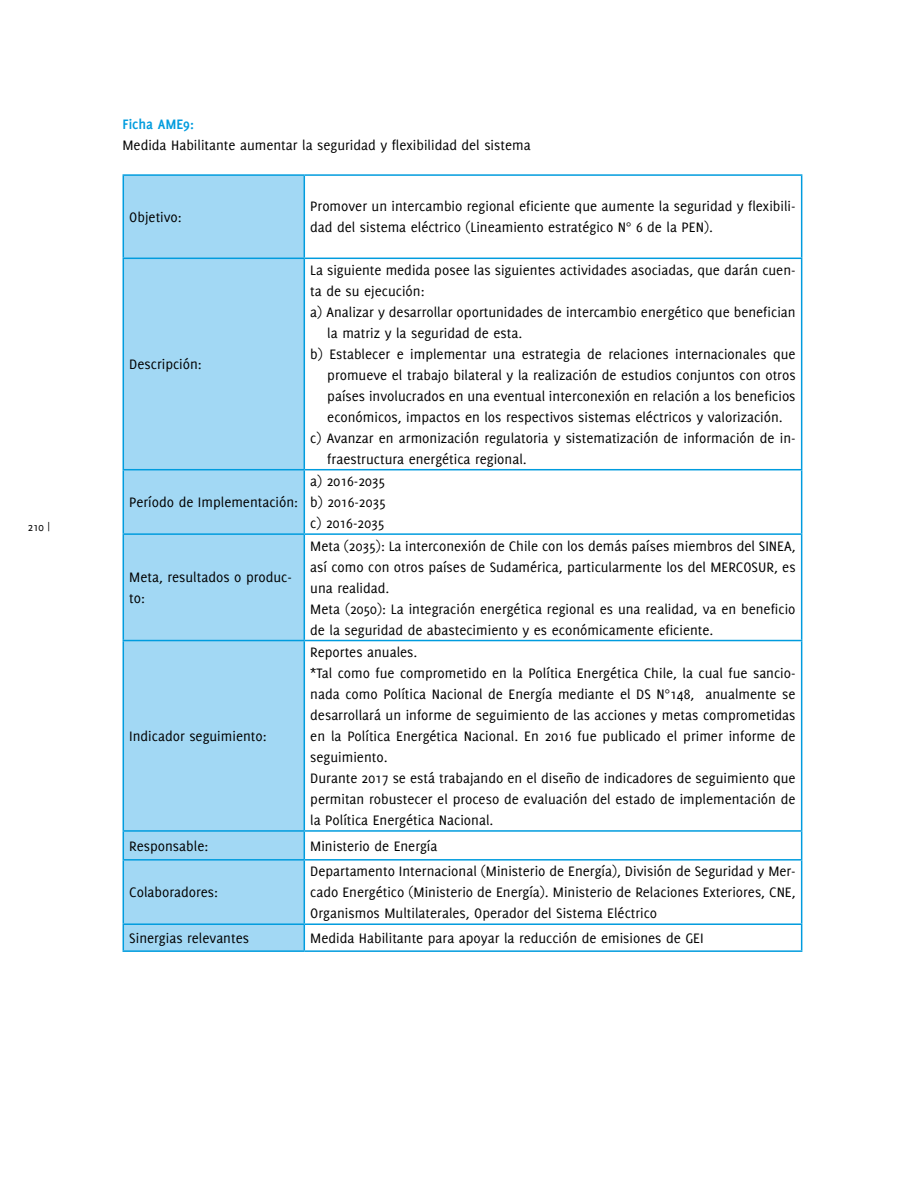
<style>
.page{position:relative;width:918px;height:1188px;background:#fff}
.page>*{position:absolute;margin:0;border:0;box-sizing:border-box;transform-origin:0 0}
.t1{font:15px/21px "Delicious";color:#000}
.t2{font:700 15px "Delicious";color:#009cde}
.t3{font:12px "Delicious";color:#000}
</style>
<div class="page">
<div style="left:124px;top:176px;width:180px;height:774px;background:#a2d8f4"></div>
<hr style="left:123px;top:174px;width:181px;height:2px;background:#009cde">
<hr style="left:123px;top:176px;width:1px;height:82px;background:#009cde">
<hr style="left:123px;top:259px;width:1px;height:210px;background:#009cde">
<hr style="left:123px;top:470px;width:1px;height:63px;background:#009cde">
<hr style="left:123px;top:535px;width:1px;height:105px;background:#009cde">
<hr style="left:123px;top:641px;width:1px;height:189px;background:#009cde">
<svg style="left:123px;top:832px;width:1px;height:27px"></svg>
<hr style="left:123px;top:861px;width:1px;height:62px;background:#009cde">
<svg style="left:123px;top:925px;width:1px;height:25px"></svg>
<hr style="left:123px;top:950px;width:181px;height:2px;background:#009cde">
<hr style="left:304px;top:174px;width:498px;height:2px;background:#009cde">
<hr style="left:304px;top:176px;width:1px;height:82px;background:#009cde">
<hr style="left:801px;top:176px;width:1px;height:82px;background:#009cde">
<hr style="left:304px;top:259px;width:1px;height:210px;background:#009cde">
<hr style="left:801px;top:259px;width:1px;height:210px;background:#009cde">
<hr style="left:304px;top:470px;width:1px;height:63px;background:#009cde">
<hr style="left:801px;top:470px;width:1px;height:63px;background:#009cde">
<hr style="left:304px;top:535px;width:1px;height:105px;background:#009cde">
<hr style="left:801px;top:535px;width:1px;height:105px;background:#009cde">
<hr style="left:304px;top:641px;width:1px;height:189px;background:#009cde">
<hr style="left:801px;top:641px;width:1px;height:189px;background:#009cde">
<svg style="left:304px;top:832px;width:1px;height:27px"></svg>
<svg style="left:801px;top:832px;width:1px;height:27px"></svg>
<hr style="left:304px;top:861px;width:1px;height:62px;background:#009cde">
<hr style="left:801px;top:861px;width:1px;height:62px;background:#009cde">
<svg style="left:304px;top:925px;width:1px;height:25px"></svg>
<svg style="left:801px;top:925px;width:1px;height:25px"></svg>
<hr style="left:304px;top:950px;width:498px;height:2px;background:#009cde">
<hr style="left:123px;top:258px;width:181px;height:1px;background:#009cde">
<hr style="left:304px;top:258px;width:498px;height:1px;background:#009cde">
<hr style="left:123px;top:469px;width:181px;height:1px;background:#009cde">
<hr style="left:304px;top:469px;width:498px;height:1px;background:#009cde">
<hr style="left:123px;top:533px;width:181px;height:2px;background:#009cde">
<hr style="left:304px;top:533px;width:498px;height:2px;background:#009cde">
<hr style="left:123px;top:640px;width:181px;height:1px;background:#009cde">
<hr style="left:304px;top:640px;width:498px;height:1px;background:#009cde">
<hr style="left:123px;top:830px;width:181px;height:2px;background:#009cde">
<hr style="left:304px;top:830px;width:498px;height:2px;background:#009cde">
<hr style="left:123px;top:859px;width:181px;height:2px;background:#009cde">
<hr style="left:304px;top:859px;width:498px;height:2px;background:#009cde">
<hr style="left:123px;top:923px;width:181px;height:2px;background:#009cde">
<hr style="left:304px;top:923px;width:498px;height:2px;background:#009cde">
<p class="t3" style="left:28px;top:521px;width:24px">210 |</p>
<p class="t2" style="left:123px;top:116px;width:73px">Ficha AME9:</p>
<p class="t1" style="left:123px;top:135px;width:410px">Medida Habilitante aumentar la seguridad y flexibilidad del sistema</p>
<p class="t1" style="left:129px;top:206px;width:54px">Objetivo:</p>
<p class="t1" style="left:310px;top:196px;width:487px">Promover un intercambio regional eficiente que aumente la seguridad y flexibili&shy;dad del sistema eléctrico (Lineamiento estratégico N° 6 de la PEN).</p>
<p class="t1" style="left:129px;top:354px;width:74px">Descripción:</p>
<p class="t1" style="left:129px;top:492px;width:170px">Período de Implementación:</p>
<p class="t1" style="left:129px;top:566px;width:164px">Meta, resultados o produc&shy;to:</p>
<p class="t1" style="left:129px;top:725px;width:139px">Indicador seguimiento:</p>
<p class="t1" style="left:310px;top:259px;width:487px">La siguiente medida posee las siguientes actividades asociadas, que darán cuen-</p>
<p class="t1" style="left:310px;top:280px;width:116px">ta de su ejecución:</p>
<p class="t1" style="left:310px;top:301px;width:487px">a) Analizar y desarrollar oportunidades de intercambio energético que benefician</p>
<p class="t1" style="left:327px;top:322px;width:197px">la matriz y la seguridad de esta.</p>
<p class="t1" style="left:310px;top:343px;width:487px">b) Establecer e implementar una estrategia de relaciones internacionales que</p>
<p class="t1" style="left:327px;top:364px;width:470px">promueve el trabajo bilateral y la realización de estudios conjuntos con otros</p>
<p class="t1" style="left:327px;top:385px;width:470px">países involucrados en una eventual interconexión en relación a los beneficios</p>
<p class="t1" style="left:327px;top:406px;width:457px">económicos, impactos en los respectivos sistemas eléctricos y valorización.</p>
<p class="t1" style="left:310px;top:427px;width:487px">c) Avanzar en armonización regulatoria y sistematización de información de in-</p>
<p class="t1" style="left:327px;top:448px;width:201px">fraestructura energética regional.</p>
<p class="t1" style="left:310px;top:471px;width:77px;text-align:justify">a) 2016-2035 b) 2016-2035 c) 2016-2035</p>
<p class="t1" style="left:310px;top:535px;width:487px">Meta (2035): La interconexión de Chile con los demás países miembros del SINEA, así como con otros países de Sudamérica, particularmente los del MERCOSUR, es una realidad.<br>Meta (2050): La integración energética regional es una realidad, va en beneficio de la seguridad de abastecimiento y es económicamente eficiente.</p>
<p class="t1" style="left:310px;top:641px;width:487px">Reportes anuales.<br>*Tal como fue comprometido en la Política Energética Chile, la cual fue sancio&shy;nada como Política Nacional de Energía mediante el DS N°148, anualmente se desarrollará un informe de seguimiento de las acciones y metas comprometidas en la Política Energética Nacional. En 2016 fue publicado el primer informe de seguimiento.<br>Durante 2017 se está trabajando en el diseño de indicadores de seguimiento que permitan robustecer el proceso de evaluación del estado de implementación de la Política Energética Nacional.</p>
<p class="t1" style="left:129px;top:835px;width:81px">Responsable:</p>
<p class="t1" style="left:310px;top:835px;width:129px">Ministerio de Energía</p>
<p class="t1" style="left:129px;top:882px;width:90px">Colaboradores:</p>
<p class="t1" style="left:310px;top:861px;width:487px;text-align:justify">Departamento Internacional (Ministerio de Energía), División de Seguridad y Mer&shy;cado Energético (Ministerio de Energía). Ministerio de Relaciones Exteriores, CNE, Organismos Multilaterales, Operador del Sistema Eléctrico</p>
<p class="t1" style="left:129px;top:927px;width:121px">Sinergias relevantes</p>
<p class="t1" style="left:310px;top:927px;width:395px">Medida Habilitante para apoyar la reducción de emisiones de GEI</p>
</div>
